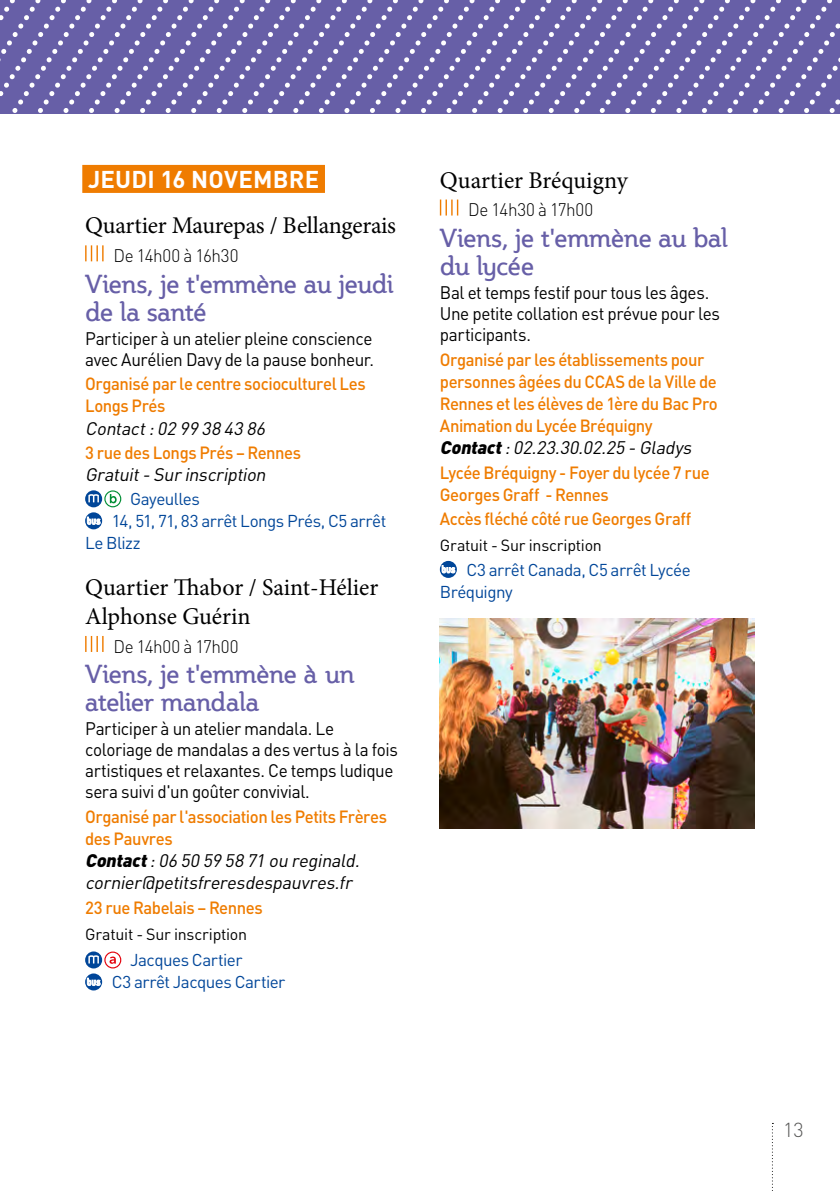
<style>
.page{position:relative;width:840px;height:1191px;background:#fff}
.page>*{position:absolute;margin:0;border:0;box-sizing:border-box;transform-origin:0 0}
.t1{font:26px/28px "Steinem";letter-spacing:-.01em;color:#675fa7}
.t2{font:24px/28.8px "Minion Pro";letter-spacing:-.005em;color:#000}
.t3{font:700 24px "DIN Pro";letter-spacing:.005em;color:#fff}
.t4{font:300 20px "DIN Pro";color:#565655}
.t5{font:18px/21px "DIN Pro";letter-spacing:-.025em;color:#000;scale:.95 1}
.t6{font:italic 18px/22px "DIN Pro";color:#000}
.t7{font:300 18px "DIN Pro";letter-spacing:-.015em;color:#000;scale:.95 1}
.t8{font:500 17.6px/22px "DIN Pro";letter-spacing:-.025em;color:#ef7c00;scale:.95 1}
.t9{font:17px/22px "DIN Pro";letter-spacing:-.03em;color:#004699}
.t10{font:16px "DIN Pro";letter-spacing:-.015em;color:#000}
.s1{font-weight:900}
</style>
<div class="page">
<svg style="left:597px;top:0;width:242px;height:113px;background:#746dae"></svg>
<svg style="left:572px;top:0;width:25px;height:113px;background:#756daf"></svg>
<svg style="left:546px;top:0;width:26px;height:113px;background:#746daf"></svg>
<svg style="left:470px;top:0;width:76px;height:113px;background:#746daf"></svg>
<svg style="left:393px;top:0;width:77px;height:113px;background:#746daf"></svg>
<svg style="left:342px;top:0;width:51px;height:113px;background:#746daf"></svg>
<svg style="left:0;top:0;width:342px;height:113px;background:#746dae"></svg>
<svg style="left:771px;top:1123px;width:2px;height:68px"></svg>
<div style="left:82px;top:165px;width:243px;height:28px;background:#ef7c00"></div>
<svg style="left:85px;top:245px;width:19px;height:16px"></svg>
<svg style="left:85px;top:636px;width:19px;height:16px"></svg>
<svg style="left:85px;top:490px;width:17px;height:17px"></svg>
<svg style="left:88px;top:490px;width:33px;height:17px"></svg>
<svg style="left:85px;top:512px;width:17px;height:17px"></svg>
<svg style="left:87px;top:517px;width:13px;height:7px"></svg>
<svg style="left:85px;top:951px;width:17px;height:17px"></svg>
<svg style="left:88px;top:951px;width:33px;height:17px"></svg>
<svg style="left:85px;top:973px;width:17px;height:17px"></svg>
<svg style="left:87px;top:978px;width:13px;height:7px"></svg>
<svg style="left:439px;top:199px;width:20px;height:16px"></svg>
<svg style="left:439px;top:561px;width:17px;height:17px"></svg>
<svg style="left:441px;top:565px;width:14px;height:8px"></svg>
<img style="left:439px;top:618px;width:315px;height:210px">
<h2 class="t3" style="left:88px;top:159px;width:232px">JEUDI 16 NOVEMBRE</h2>
<h2 class="t2" style="left:85px;top:211px;width:312px">Quartier Maurepas / Bellangerais</h2>
<p class="t7" style="left:113px;top:241px;width:133px">De 14h00 à 16h30</p>
<h1 class="t1" style="left:85px;top:270px;width:309px">Viens, je t'emmène au jeudi de la santé</h1>
<p class="t5" style="left:85px;top:326px;width:305px">Participer à un atelier pleine conscience avec Aurélien Davy de la pause bonheur.</p>
<p class="t8" style="left:85px;top:371px;width:297px">Organisé par le centre socioculturel Les<br>Longs Prés</p>
<p class="t6" style="left:85px;top:415px;width:186px">Contact:0299384386</p>
<p class="t8" style="left:85px;top:440px;width:229px">3 rue des Longs Prés – Rennes</p>
<p class="t6" style="left:85px;top:462px;width:186px">Gratuit-Surinscription</p>
<p class="t9" style="left:130px;top:486px;width:71px">Gayeulles</p>
<p class="t9" style="left:112px;top:508px;width:276px">14, 51, 71, 83 arrêt Longs Prés, C5 arrêt</p>
<p class="t9" style="left:85px;top:530px;width:57px">Le Blizz</p>
<h2 class="t2" style="left:85px;top:573px;width:294px">Quartier Thabor / Saint-Hélier<br>Alphonse Guérin</h2>
<p class="t7" style="left:113px;top:632px;width:133px">De 14h00 à 17h00</p>
<h1 class="t1" style="left:85px;top:660px;width:270px">Viens, je t'emmène à un atelier mandala</h1>
<p class="t5" style="left:85px;top:716px;width:330px">Participer à un atelier mandala. Le coloriage de mandalas a des vertus à la fois artistiques et relaxantes. Ce temps ludique sera suivi d'un goûter convivial.</p>
<p class="t8" style="left:85px;top:804px;width:319px">Organisé par l'association les Petits Frères des Pauvres</p>
<p class="t6" style="left:85px;top:848px;width:280px"><span class="s1">Contact</span>:0650595871ou reginald. cornier@petitsfreresdespauvres.fr</p>
<p class="t8" style="left:85px;top:894px;width:188px">23 rue Rabelais – Rennes</p>
<p class="t10" style="left:85px;top:921px;width:163px">Gratuit - Sur inscription</p>
<p class="t9" style="left:112px;top:947px;width:175px;text-indent:18px">Jacques Cartier<br>C3 arrêt Jacques Cartier</p>
<h2 class="t2" style="left:439px;top:166px;width:189px">Quartier Bréquigny</h2>
<p class="t7" style="left:468px;top:196px;width:133px">De 14h30 à 17h00</p>
<h1 class="t1" style="left:439px;top:224px;width:289px">Viens, je t'emmène au bal du lycée</h1>
<p class="t5" style="left:439px;top:280px;width:296px">Bal et temps festif pour tous les âges.<br>Une petite collation est prévue pour les participants.</p>
<p class="t8" style="left:439px;top:346px;width:294px">Organisé par les établissements pour personnes âgées du CCAS de la Ville de Rennes et les élèves de 1ère du Bac Pro Animation du Lycée Bréquigny</p>
<p class="t6" style="left:439px;top:434px;width:257px"><span class="s1">Contact</span>:02.23.30.02.25-Gladys</p>
<p class="t8" style="left:439px;top:459px;width:285px">Lycée Bréquigny - Foyer du lycée 7 rue<br>Georges Graff - Rennes</p>
<p class="t8" style="left:439px;top:506px;width:266px">Accès fléché côté rue Georges Graff</p>
<p class="t10" style="left:439px;top:533px;width:163px">Gratuit - Sur inscription</p>
<p class="t9" style="left:439px;top:557px;width:252px;text-indent:27px">C3 arrêt Canada, C5 arrêt Lycée<br>Bréquigny</p>
<p class="t4" style="left:782px;top:1114px;width:22px">13</p>
</div>
